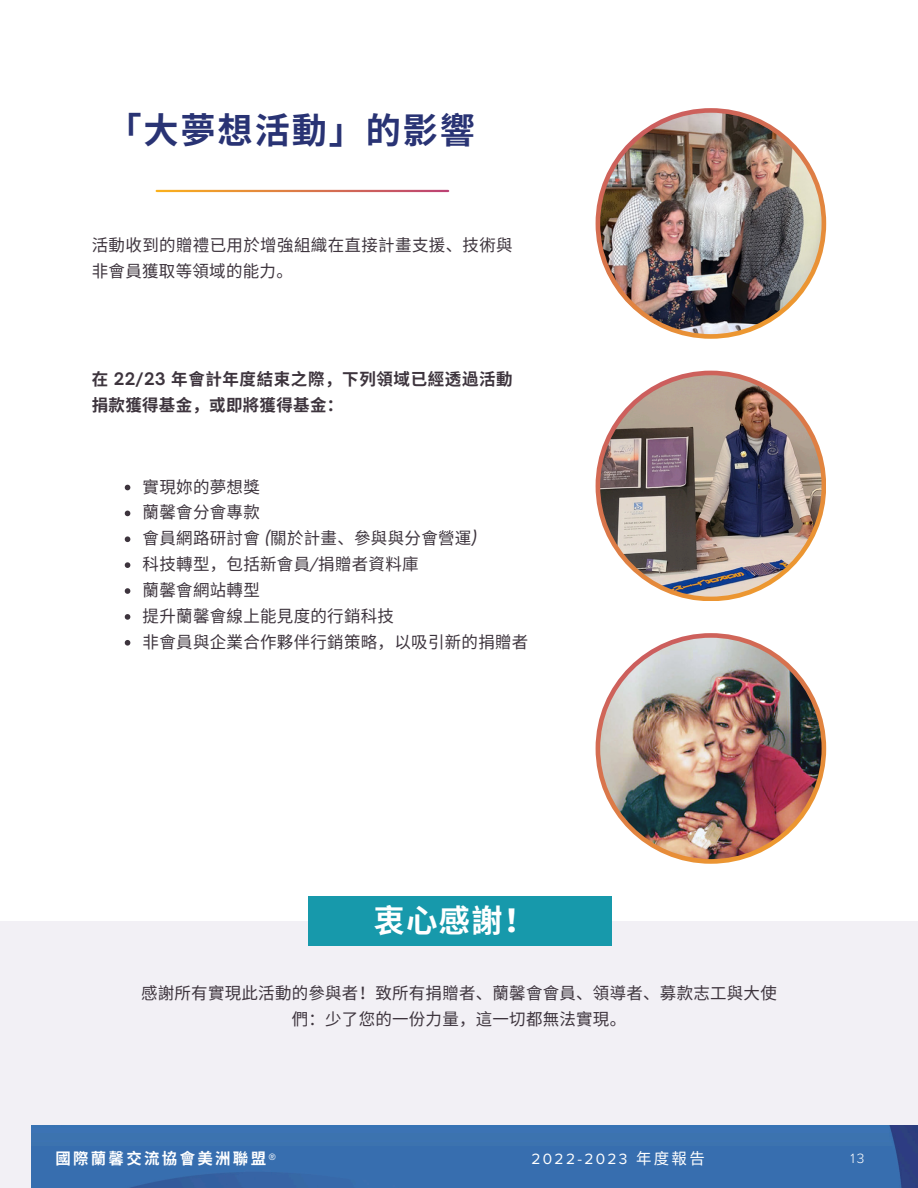
<style>
.page{position:relative;width:918px;height:1188px;background:#fff}
.page>*{position:absolute;margin:0;border:0;box-sizing:border-box;transform-origin:0 0}
.t1{font:700 35.1px "Noto Sans CJ Ksc";letter-spacing:.055em;color:#293374}
.t2{font:700 31.5px "Noto Sans CJ Ksc";color:#fff}
.t3{font:16.5px/25.8px "Noto Sans CJ Ksc";letter-spacing:.02em;color:#3d343d}
.t4{font:700 16.5px/25.8px "Noto Sans CJ Ksc";letter-spacing:.035em;color:#3d343d}
.t5{font:700 15.45px "Noto Sans CJ Ksc";letter-spacing:.15em;color:#fff}
.t6{font:15.45px "Proxima Nova";letter-spacing:.15em;color:#fff}
.t7{font:300 13.95px "Proxima Nova";color:#fff}
.s1{font-family:"Open Sauce One"}
.s2{font-family:"Open Sauce One";font-style:italic}
.s3{font-family:"Proxima Nova"}
.s4{font-family:"Noto Sans CJ Ksc"}
</style>
<div class="page">
<div style="left:0;top:921px;width:918px;height:267px;background:#f2f0f5"></div>
<div style="left:309px;top:896px;width:303px;height:50px;background:#1799ab"></div>
<img style="left:596px;top:108px;width:230px;height:231px">
<img style="left:596px;top:371px;width:230px;height:230px">
<div style="left:32px;top:1125px;width:886px;height:63px;background:#376eaf"></div>
<svg style="left:125px;top:485px;width:5px;height:5px"></svg>
<svg style="left:125px;top:511px;width:5px;height:5px"></svg>
<svg style="left:125px;top:536px;width:5px;height:6px"></svg>
<svg style="left:125px;top:562px;width:5px;height:6px"></svg>
<svg style="left:125px;top:588px;width:5px;height:6px"></svg>
<svg style="left:125px;top:614px;width:5px;height:6px"></svg>
<svg style="left:125px;top:640px;width:5px;height:6px"></svg>
<img style="left:596px;top:633px;width:230px;height:231px">
<p class="t1" style="left:106px;top:103px;width:370px">「大夢想活動」的影響</p>
<p class="t3" style="left:92px;top:231px;width:422px">活動收到的贈禮已用於增強組織在直接計畫支援、技術與非會員獲取等領域的能力。</p>
<p class="t4" style="left:92px;top:365px;width:422px">在 <span class="s1">22/23</span> 年會計年度結束之際，下列領域已經透過活動捐款獲得基金，或即將獲得基金：</p>
<p class="t3" style="left:143px;top:473px;width:119px">實現妳的夢想獎</p>
<p class="t3" style="left:143px;top:499px;width:119px">蘭馨會分會專款</p>
<p class="t3" style="left:143px;top:525px;width:335px">會員網路研討會 <span class="s2">(</span>關於計畫、參與與分會營運<span class="s2">)</span></p>
<p class="t3" style="left:143px;top:550px;width:278px">科技轉型，包括新會員<span class="s2">/</span>捐贈者資料庫</p>
<p class="t3" style="left:143px;top:576px;width:119px">蘭馨會網站轉型</p>
<p class="t3" style="left:143px;top:602px;width:253px">提升蘭馨會線上能見度的行銷科技</p>
<p class="t3" style="left:143px;top:628px;width:387px">非會員與企業合作夥伴行銷策略，以吸引新的捐贈者</p>
<h1 class="t2" style="left:373px;top:895px;width:163px">衷心感謝！</h1>
<p class="t3" style="left:141px;top:979px;width:637px;text-align:center">感謝所有實現此活動的參與者！致所有捐贈者、蘭馨會會員、領導者、募款志工與大使們：少了您的一份力量，這一切都無法實現。</p>
<p class="t5" style="left:55px;top:1146px;width:222px">國際蘭馨交流協會美洲聯盟<span class="s3">®</span></p>
<p class="t6" style="left:531px;top:1152px;width:175px">2022-2023 <span class="s4">年度報告</span></p>
<h5 class="t7" style="left:850px;top:1152px;width:15px">13</h5>
</div>
